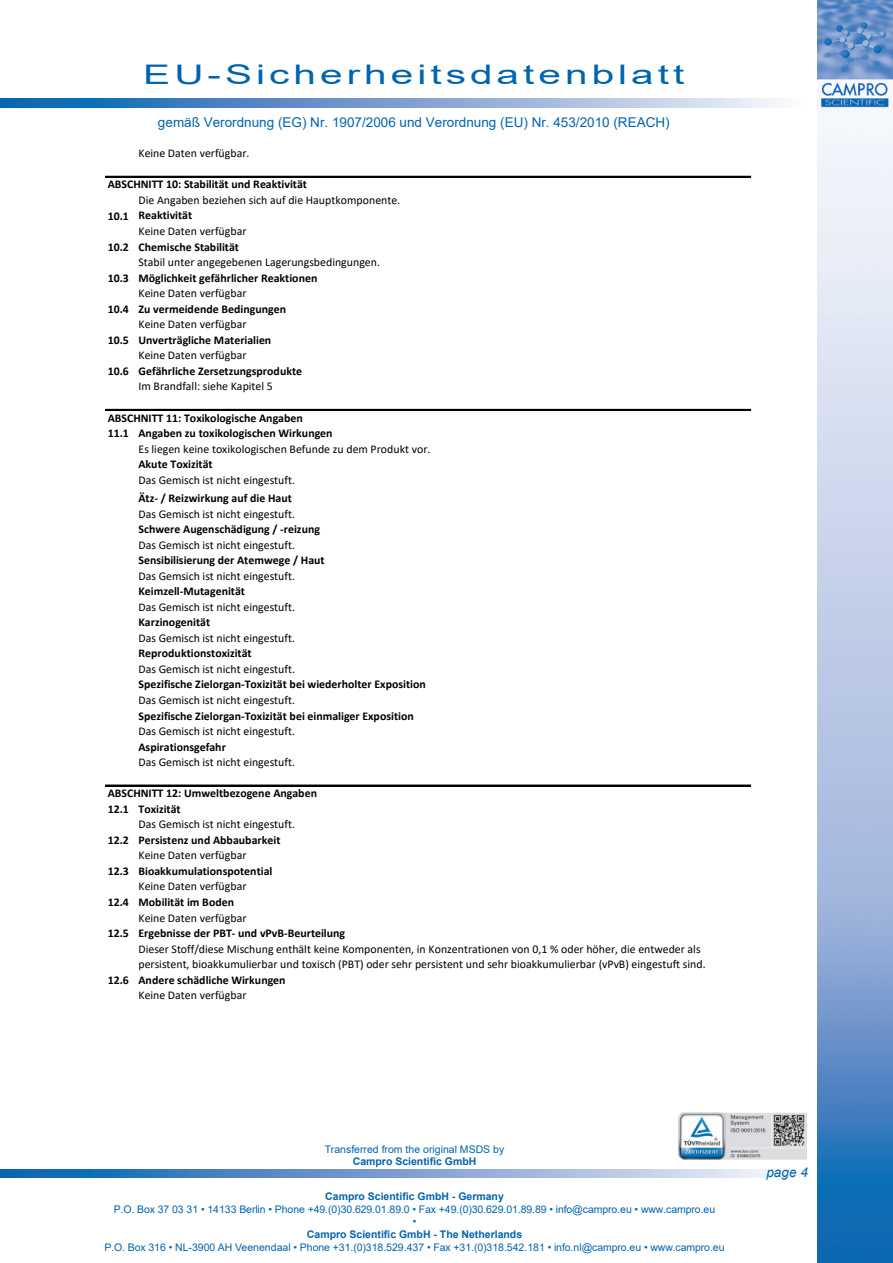
<style>
.page{position:relative;width:893px;height:1263px;background:#fff}
.page>*{position:absolute;margin:0;border:0;box-sizing:border-box;transform-origin:0 0}
.t1{font:27px "Arial";letter-spacing:.1em;color:#0164b0;scale:1.5 1}
.t2{font:13.5px "Arial";color:#0164b0}
.t3{font:italic 13.5px "Arial";color:#0164b0}
.t4{font:11.85px/15.6px "Calibri";color:#000}
.t5{font:700 11.85px/15.6px "Calibri";color:#000}
.t6{font:10.5px/12.6px "Arial";letter-spacing:-.01em;color:#0164b0;text-align:center}
.t7{font:700 10.5px "Arial";color:#0164b0}
.s1{font-weight:400}
</style>
<div class="page">
<svg style="left:0;top:1169px;width:780px;height:9px;background:#78a1d1"></svg>
<img style="left:817px;top:0;width:76px;height:1263px">
<img style="left:678px;top:1112px;width:128px;height:48px">
<svg style="left:0;top:99px;width:780px;height:8px;background:#78a1d1"></svg>
<hr style="left:106px;top:176px;width:645px;height:1px;background:#000">
<hr style="left:106px;top:409px;width:645px;height:1px;background:#000">
<hr style="left:106px;top:785px;width:645px;height:1px;background:#000">
<h1 class="t1" style="left:143px;top:56px;width:362px">EU-Sicherheitsdatenblatt</h1>
<p class="t2" style="left:158px;top:113px;width:513px">gemäß Verordnung (EG) Nr. 1907/2006 und Verordnung (EU) Nr. 453/2010 (REACH)</p>
<p class="t4" style="left:139px;top:145px;width:112px">Keine Daten verfügbar.</p>
<p class="t5" style="left:108px;top:177px;width:201px">ABSCHNITT 10: Stabilität und Reaktivität</p>
<p class="t5" style="left:108px;top:207px;width:86px">10.1 Reaktivität</p>
<p class="t5" style="left:108px;top:239px;width:133px">10.2 Chemische Stabilität</p>
<p class="t5" style="left:108px;top:270px;width:211px">10.3 Möglichkeit gefährlicher Reaktionen</p>
<p class="t5" style="left:108px;top:301px;width:180px">10.4 Zu vermeidende Bedingungen</p>
<p class="t5" style="left:108px;top:332px;width:165px">10.5 Unverträgliche Materialien</p>
<p class="t5" style="left:108px;top:363px;width:196px">10.6 Gefährliche Zersetzungsprodukte</p>
<p class="t5" style="left:108px;top:410px;width:197px">ABSCHNITT 11: Toxikologische Angaben</p>
<p class="t5" style="left:108px;top:425px;width:226px">11.1 Angaben zu toxikologischen Wirkungen</p>
<p class="t4" style="left:139px;top:441px;width:293px">Es liegen keine toxikologischen Befunde zu dem Produkt vor.</p>
<p class="t5" style="left:139px;top:456px;width:76px">Akute Toxizität</p>
<p class="t5" style="left:139px;top:490px;width:155px">Ätz- / Reizwirkung auf die Haut</p>
<p class="t5" style="left:139px;top:521px;width:183px">Schwere Augenschädigung / -reizung</p>
<p class="t5" style="left:139px;top:552px;width:188px">Sensibilisierung der Atemwege / Haut</p>
<p class="t5" style="left:139px;top:583px;width:108px">Keimzell-Mutagenität</p>
<p class="t5" style="left:139px;top:614px;width:73px">Karzinogenität</p>
<p class="t5" style="left:139px;top:645px;width:115px">Reproduktionstoxizität</p>
<p class="t5" style="left:139px;top:676px;width:289px">Spezifische Zielorgan-Toxizität bei wiederholter Exposition</p>
<p class="t5" style="left:139px;top:708px;width:277px">Spezifische Zielorgan-Toxizität bei einmaliger Exposition</p>
<p class="t5" style="left:139px;top:739px;width:89px">Aspirationsgefahr</p>
<p class="t5" style="left:108px;top:785px;width:211px">ABSCHNITT 12: Umweltbezogene Angaben<br>12.1 Toxizität</p>
<p class="t5" style="left:108px;top:832px;width:174px">12.2 Persistenz und Abbaubarkeit</p>
<p class="t4" style="left:139px;top:847px;width:109px">Keine Daten verfügbar</p>
<p class="t5" style="left:108px;top:863px;width:166px">12.3 Bioakkumulationspotential</p>
<p class="t4" style="left:139px;top:878px;width:109px">Keine Daten verfügbar</p>
<p class="t5" style="left:108px;top:894px;width:128px">12.4 Mobilität im Boden</p>
<p class="t4" style="left:139px;top:909px;width:109px">Keine Daten verfügbar</p>
<p class="t5" style="left:108px;top:925px;width:239px">12.5 Ergebnisse der PBT- und vPvB-Beurteilung</p>
<p class="t5" style="left:139px;top:972px;width:149px;text-indent:-31px">12.6 Andere schädliche Wirkungen<br><span class="s1">Keine Daten verfügbar</span></p>
<p class="t4" style="left:139px;top:192px;width:263px">Die Angaben beziehen sich auf die Hauptkomponente.</p>
<p class="t4" style="left:139px;top:223px;width:109px">Keine Daten verfügbar</p>
<p class="t4" style="left:139px;top:254px;width:243px">Stabil unter angegebenen Lagerungsbedingungen.</p>
<p class="t4" style="left:139px;top:285px;width:109px">Keine Daten verfügbar</p>
<p class="t4" style="left:139px;top:316px;width:109px">Keine Daten verfügbar</p>
<p class="t4" style="left:139px;top:347px;width:109px">Keine Daten verfügbar</p>
<p class="t4" style="left:139px;top:378px;width:136px">Im Brandfall: siehe Kapitel 5</p>
<p class="t4" style="left:139px;top:472px;width:158px">Das Gemisch ist nicht eingestuft.</p>
<p class="t4" style="left:139px;top:506px;width:158px">Das Gemisch ist nicht eingestuft.</p>
<p class="t4" style="left:139px;top:537px;width:158px">Das Gemisch ist nicht eingestuft.</p>
<p class="t4" style="left:139px;top:568px;width:158px">Das Gemsich ist nicht eingestuft.</p>
<p class="t4" style="left:139px;top:599px;width:158px">Das Gemisch ist nicht eingestuft.</p>
<p class="t4" style="left:139px;top:630px;width:158px">Das Gemisch ist nicht eingestuft.</p>
<p class="t4" style="left:139px;top:661px;width:158px">Das Gemisch ist nicht eingestuft.</p>
<p class="t4" style="left:139px;top:692px;width:158px">Das Gemisch ist nicht eingestuft.</p>
<p class="t4" style="left:139px;top:723px;width:158px">Das Gemisch ist nicht eingestuft.</p>
<p class="t4" style="left:139px;top:754px;width:158px">Das Gemisch ist nicht eingestuft.</p>
<p class="t4" style="left:139px;top:816px;width:158px">Das Gemisch ist nicht eingestuft.</p>
<p class="t4" style="left:139px;top:940px;width:569px">Dieser Stoff/diese Mischung enthält keine Komponenten, in Konzentrationen von 0,1 % oder höher, die entweder als persistent, bioakkumulierbar und toxisch (PBT) oder sehr persistent und sehr bioakkumulierbar (vPvB) eingestuft sind.</p>
<p class="t6" style="left:325px;top:1143px;width:181px">Transferred from the original MSDS by</p>
<p class="t7" style="left:353px;top:1154px;width:125px">Campro Scientific GmbH</p>
<p class="t7" style="left:325px;top:1189px;width:180px">Campro Scientific GmbH - Germany</p>
<p class="t6" style="left:114px;top:1203px;width:603px">P.O. Box 37 03 31 • 14133 Berlin • Phone +49.(0)30.629.01.89.0 • Fax +49.(0)30.629.01.89.89 • info@campro.eu • www.campro.eu •</p>
<p class="t7" style="left:307px;top:1227px;width:217px">Campro Scientific GmbH - The Netherlands</p>
<p class="t6" style="left:104px;top:1240px;width:622px">P.O. Box 316 • NL-3900 AH Veenendaal • Phone +31.(0)318.529.437 • Fax +31.(0)318.542.181 • info.nl@campro.eu • www.campro.eu</p>
<p class="t3" style="left:766px;top:1164px;width:43px">page 4</p>
</div>
